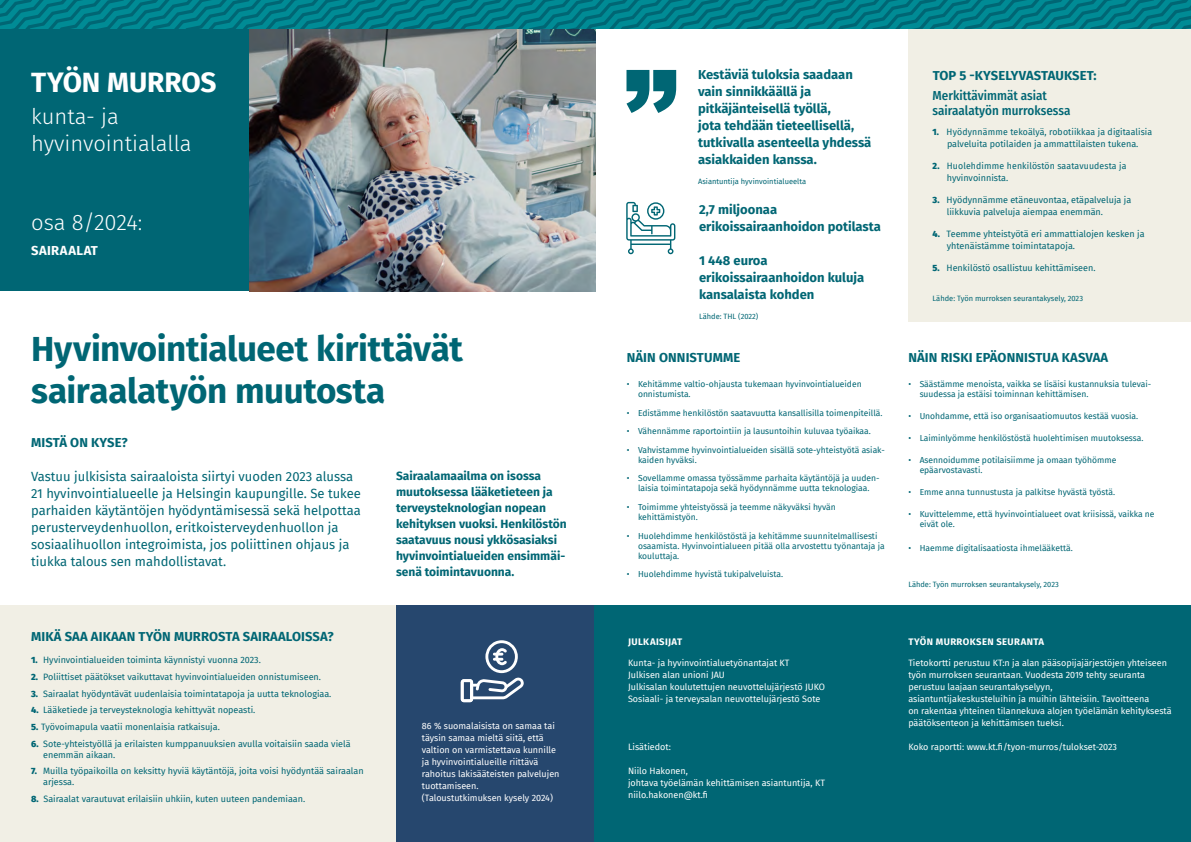
<style>
.page{position:relative;width:1191px;height:842px;background:#fff}
.page>*{position:absolute;margin:0;border:0;box-sizing:border-box;transform-origin:0 0}
.Otsikko_iso_H1{font:700 35px/42px "Fira Sans";letter-spacing:-.015em;color:#006674}
.Työn_murros_tunnus_H1{font:700 28px "Fira Sans";letter-spacing:-.005em;color:#fff}
.Tunnus_leipis_p{font:300 22px/26.4px "Fira Sans";color:#fff}
.Ingressi_ja_Nosto_P{font:13px/17px "Fira Sans";color:#006674}
.Ingressi_ja_Nosto_P-2{font:700 13px/17px "Fira Sans";color:#006674}
.Otsikot_caps_H2{font:700 13px/19.6px "Fira Sans";letter-spacing:.01em;color:#006674}
.Otsikot_caps_H2-2{font:500 13px "Fira Sans Condensed";color:#006674}
.Tunnus_CAPS{font:700 13px "Fira Sans";letter-spacing:.025em;color:#fff}
.Ingressi_ja_Nosto_P-3{font:700 12px/16px "Fira Sans";color:#006674}
.Tietolaatikko_otsikko_nega_P{font:700 9.5px "Fira Sans";letter-spacing:.04em;color:#fff}
.Leipis_liehu_nega_P{font:9px/12px "Fira Sans";color:#fff}
.Lista_numeroitu_P_kopio{font:9px/11px "Fira Sans";color:#006674}
.Lista_numeroitu_P{font:9px/12px "Fira Sans";color:#006674}
.Lista_2_leipis_P{font:8.5px/10px "Fira Sans";color:#006674}
.Lähde_P{font:7.5px "Fira Sans";color:#006674}
.s1{font-weight:800}
.s2{font-family:"Fira Sans Condensed";font-weight:500}
</style>
<div class="page">
<div style="left:0;top:28px;width:249px;height:263px;background:#006674"></div>
<div style="left:0;top:606px;width:396px;height:236px;background:#f1efe5"></div>
<div style="left:396px;top:606px;width:199px;height:236px;background:#26476e"></div>
<div style="left:594px;top:606px;width:597px;height:236px;background:#006674"></div>
<div style="left:908px;top:28px;width:283px;height:294px;background:#f1efe5"></div>
<img style="left:249px;top:28px;width:346px;height:263px">
<svg style="left:0;top:0;width:1191px;height:28px;background:#007c88"></svg>
<svg style="left:626px;top:70px;width:50px;height:43px"></svg>
<svg style="left:626px;top:202px;width:49px;height:52px"></svg>
<svg style="left:461px;top:640px;width:63px;height:62px"></svg>
<p class="Työn_murros_tunnus_H1" style="left:31px;top:59px;width:187px">TYÖN MURROS</p>
<p class="Tunnus_leipis_p" style="left:31px;top:103px;width:162px">kunta- ja hyvinvointialalla</p>
<p class="Tunnus_leipis_p" style="left:31px;top:209px;width:113px">osa 8/2024:</p>
<p class="Tunnus_CAPS" style="left:31px;top:240px;width:68px">SAIRAALAT</p>
<h1 class="Otsikko_iso_H1" style="left:31px;top:325px;width:433px">Hyvinvointialueet kirittävät sairaalatyön muutosta</h1>
<h2 class="Otsikot_caps_H2" style="left:31px;top:431px;width:98px">MISTÄ ON KYSE?</h2>
<p class="Ingressi_ja_Nosto_P" style="left:31px;top:467px;width:331px">Vastuu julkisista sairaaloista siirtyi vuoden 2023 alussa 21 hyvinvointialueelle ja Helsingin kaupungille. Se tukee parhaiden käytäntöjen hyödyntämisessä sekä helpottaa perusterveydenhuollon, eritkoisterveydenhuollon ja sosiaalihuollon integroimista, jos poliittinen ohjaus ja tiukka talous sen mahdollistavat.</p>
<h2 class="Otsikot_caps_H2" style="left:31px;top:626px;width:304px">MIKÄ SAA AIKAAN TYÖN MURROSTA SAIRAALOISSA?</h2>
<p class="Lista_numeroitu_P_kopio" style="left:31px;top:654px;width:231px"><span class="s1">1.</span> Hyvinvointialueiden toiminta käynnistyi vuonna 2023.</p>
<p class="Lista_numeroitu_P_kopio" style="left:31px;top:671px;width:291px"><span class="s1">2.</span> Poliittiset päätökset vaikuttavat hyvinvointialueiden onnistumiseen.</p>
<p class="Lista_numeroitu_P_kopio" style="left:31px;top:688px;width:302px"><span class="s1">3.</span> Sairaalat hyödyntävät uudenlaisia toimintatapoja ja uutta teknologiaa.</p>
<p class="Lista_numeroitu_P_kopio" style="left:31px;top:704px;width:226px"><span class="s1">4.</span> Lääketiede ja terveysteknologia kehittyvät nopeasti.</p>
<p class="Lista_numeroitu_P_kopio" style="left:31px;top:721px;width:190px"><span class="s1">5.</span> Työvoimapula vaatii monenlaisia ratkaisuja.</p>
<p class="Lista_numeroitu_P_kopio" style="left:43px;top:738px;width:309px;text-indent:-12px"><span class="s1">6.</span> Sote-yhteistyöllä ja erilaisten kumppanuuksien avulla voitaisiin saada vielä enemmän aikaan.</p>
<p class="Lista_numeroitu_P_kopio" style="left:43px;top:765px;width:322px;text-indent:-12px"><span class="s1">7.</span> Muilla työpaikoilla on keksitty hyviä käytäntöjä, joita voisi hyödyntää sairaalan arjessa.</p>
<p class="Lista_numeroitu_P_kopio" style="left:31px;top:793px;width:275px"><span class="s1">8.</span> Sairaalat varautuvat erilaisiin uhkiin, kuten uuteen pandemiaan.</p>
<p class="Ingressi_ja_Nosto_P-3" style="left:396px;top:467px;width:172px">Sairaalamaailma on isossa muutoksessa lääketieteen ja terveysteknologian nopean kehityksen vuoksi. Henkilöstön saatavuus nousi ykkösasiaksi hyvinvointialueiden ensimmäi&shy;senä toimintavuonna.</p>
<p class="Leipis_liehu_nega_P" style="left:422px;top:719px;width:139px">86 % suomalaisista on samaa tai täysin samaa mieltä siitä, että valtion on varmistettava kunnille ja hyvinvointialueille riittävä rahoitus lakisääteisten palvelujen tuottamiseen. (Taloustutkimuksen kysely 2024)</p>
<p class="Ingressi_ja_Nosto_P-2" style="left:698px;top:65px;width:175px">Kestäviä tuloksia saadaan vain sinnikkäällä ja pitkäjänteisellä työllä,<br>jota tehdään tieteellisellä, tutkivalla asenteella yhdessä asiakkaiden kanssa.</p>
<p class="Lähde_P" style="left:698px;top:176px;width:110px">Asiantuntija hyvinvointialueelta</p>
<p class="Ingressi_ja_Nosto_P-2" style="left:699px;top:200px;width:80px">2,7 miljoonaa</p>
<p class="Ingressi_ja_Nosto_P-2" style="left:699px;top:217px;width:183px">erikoissairaanhoidon potilasta</p>
<p class="Ingressi_ja_Nosto_P-2" style="left:699px;top:251px;width:70px">1 448 euroa</p>
<p class="Ingressi_ja_Nosto_P-2" style="left:699px;top:268px;width:167px">erikoissairaanhoidon kuluja kansalaista kohden</p>
<p class="Lähde_P" style="left:699px;top:311px;width:61px">Lähde: THL (2022)</p>
<h2 class="Otsikot_caps_H2" style="left:932px;top:65px;width:165px">TOP 5 -KYSELYVASTAUKSET:<br><span class="s2">Merkittävimmät asiat</span></h2>
<h2 class="Otsikot_caps_H2-2" style="left:932px;top:100px;width:139px">sairaalatyön murroksessa</h2>
<p class="Lista_numeroitu_P" style="left:932px;top:126px;width:221px;text-align:center"><span class="s1">1.</span> Hyödynnämme tekoälyä, robotiikkaa ja digitaalisia palveluita potilaiden ja ammattilaisten tukena.</p>
<p class="Lista_numeroitu_P" style="left:946px;top:160px;width:181px;text-indent:-14px"><span class="s1">2.</span> Huolehdimme henkilöstön saatavuudesta ja hyvinvoinnista.</p>
<p class="Lista_numeroitu_P" style="left:946px;top:194px;width:186px;text-indent:-14px"><span class="s1">3.</span> Hyödynnämme etäneuvontaa, etäpalveluja ja liikkuvia palveluja aiempaa enemmän.</p>
<p class="Lista_numeroitu_P" style="left:946px;top:228px;width:199px;text-indent:-14px"><span class="s1">4.</span> Teemme yhteistyötä eri ammattialojen kesken ja yhtenäistämme toimintatapoja.</p>
<p class="Lista_numeroitu_P" style="left:932px;top:262px;width:164px"><span class="s1">5.</span> Henkilöstö osallistuu kehittämiseen.</p>
<p class="Lähde_P" style="left:932px;top:293px;width:152px">Lähde: Työn murroksen seurantakysely, 2023</p>
<h2 class="Otsikot_caps_H2" style="left:627px;top:347px;width:115px">NÄIN ONNISTUMME</h2>
<p class="Lista_2_leipis_P" style="left:638px;top:379px;width:225px;text-indent:-11px">• Kehitämme valtio-ohjausta tukemaan hyvinvointialueiden onnistumista.</p>
<p class="Lista_2_leipis_P" style="left:626px;top:408px;width:257px">• Edistämme henkilöstön saatavuutta kansallisilla toimenpiteillä.</p>
<p class="Lista_2_leipis_P" style="left:626px;top:426px;width:246px">• Vähennämme raportointiin ja lausuntoihin kuluvaa työaikaa.</p>
<p class="Lista_2_leipis_P" style="left:638px;top:445px;width:248px;text-indent:-11px">• Vahvistamme hyvinvointialueiden sisällä sote-yhteistyötä asiak&shy;kaiden hyväksi.</p>
<p class="Lista_2_leipis_P" style="left:626px;top:473px;width:254px;text-align:center">• Sovellamme omassa työssämme parhaita käytäntöjä ja uuden&shy;laisia toimintatapoja sekä hyödynnämme uutta teknologiaa.</p>
<p class="Lista_2_leipis_P" style="left:638px;top:502px;width:199px;text-indent:-11px">• Toimimme yhteistyössä ja teemme näkyväksi hyvän kehittämistyön.</p>
<p class="Lista_2_leipis_P" style="left:638px;top:530px;width:248px;text-indent:-11px">• Huolehdimme henkilöstöstä ja kehitämme suunnitelmallisesti osaamista. Hyvinvointialueen pitää olla arvostettu työnantaja ja kouluttaja.</p>
<p class="Lista_2_leipis_P" style="left:626px;top:569px;width:158px">• Huolehdimme hyvistä tukipalveluista.</p>
<h2 class="Otsikot_caps_H2" style="left:908px;top:347px;width:201px">NÄIN RISKI EPÄONNISTUA KASVAA</h2>
<p class="Lista_2_leipis_P" style="left:919px;top:379px;width:233px;text-indent:-11px">• Säästämme menoista, vaikka se lisäisi kustannuksia tulevai&shy;suudessa ja estäisi toiminnan kehittämisen.</p>
<p class="Lista_2_leipis_P" style="left:908px;top:411px;width:231px">• Unohdamme, että iso organisaatiomuutos kestää vuosia.</p>
<p class="Lista_2_leipis_P" style="left:908px;top:433px;width:236px">• Laiminlyömme henkilöstöstä huolehtimisen muutoksessa.</p>
<p class="Lista_2_leipis_P" style="left:919px;top:455px;width:198px;text-indent:-11px">• Asennoidumme potilaisiimme ja omaan työhömme epäarvostavasti.</p>
<p class="Lista_2_leipis_P" style="left:908px;top:487px;width:208px">• Emme anna tunnustusta ja palkitse hyvästä työstä.</p>
<p class="Lista_2_leipis_P" style="left:919px;top:509px;width:236px;text-indent:-11px">• Kuvittelemme, että hyvinvointialueet ovat kriisissä, vaikka ne eivät ole.</p>
<p class="Lista_2_leipis_P" style="left:908px;top:543px;width:166px">• Haemme digitalisaatiosta ihmelääkettä.</p>
<p class="Lähde_P" style="left:908px;top:579px;width:152px">Lähde: Työn murroksen seurantakysely, 2023</p>
<p class="Tietolaatikko_otsikko_nega_P" style="left:628px;top:634px;width:56px">JULKAISIJAT</p>
<p class="Leipis_liehu_nega_P" style="left:628px;top:656px;width:163px">Kunta- ja hyvinvointialuetyönantajat KT</p>
<p class="Leipis_liehu_nega_P" style="left:628px;top:668px;width:98px">Julkisen alan unioni JAU</p>
<p class="Leipis_liehu_nega_P" style="left:628px;top:680px;width:199px">Julkisalan koulutettujen neuvottelujärjestö JUKO</p>
<p class="Leipis_liehu_nega_P" style="left:628px;top:692px;width:194px">Sosiaali- ja terveysalan neuvottelujärjestö Sote</p>
<p class="Leipis_liehu_nega_P" style="left:628px;top:740px;width:44px">Lisätiedot:</p>
<p class="Leipis_liehu_nega_P" style="left:628px;top:764px;width:198px">Niilo Hakonen,<br>johtava työelämän kehittämisen asiantuntija, KT niilo.hakonen@kt.fi</p>
<p class="Tietolaatikko_otsikko_nega_P" style="left:908px;top:634px;width:137px">TYÖN MURROKSEN SEURANTA</p>
<p class="Leipis_liehu_nega_P" style="left:908px;top:656px;width:260px">Tietokortti perustuu KT:n ja alan pääsopijajärjestöjen yhteiseen työn murroksen seurantaan. Vuodesta 2019 tehty seuranta perustuu laajaan seurantakyselyyn,</p>
<p class="Leipis_liehu_nega_P" style="left:908px;top:692px;width:242px">asiantuntijakeskusteluihin ja muihin lähteisiin. Tavoitteena</p>
<p class="Leipis_liehu_nega_P" style="left:908px;top:704px;width:265px">on rakentaa yhteinen tilannekuva alojen työelämän kehityksestä päätöksenteon ja kehittämisen tueksi.</p>
<p class="Leipis_liehu_nega_P" style="left:908px;top:740px;width:210px">Koko raportti: www.kt.fi/tyon-murros/tulokset-2023</p>
</div>
